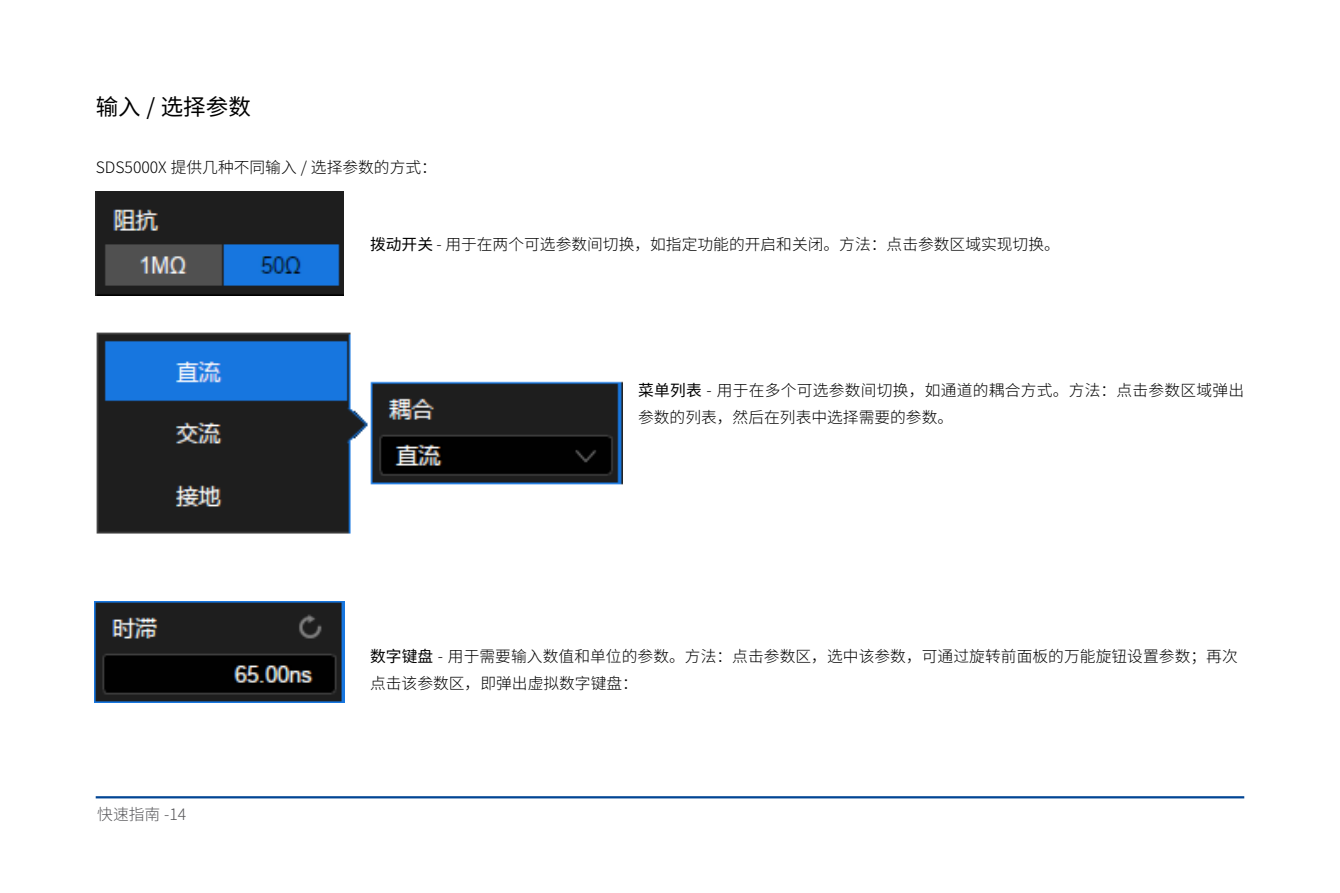
<style>
.page{position:relative;width:1340px;height:893px;background:#fff}
.page>*{position:absolute;margin:0;border:0;box-sizing:border-box;transform-origin:0 0}
.t1{font:22.5px "Source Han Sans SC";color:#000}
.t2{font:300 15.75px/27px "Source Han Sans SC";color:#000}
.t3{font:300 15.75px "Source Han Sans SC";color:#58585b}
.s1{font-weight:400}
</style>
<div class="page">
<hr style="left:96px;top:796px;width:1148px;height:2px;background:#014594">
<img style="left:96px;top:192px;width:248px;height:103px">
<img style="left:96px;top:332px;width:526px;height:202px">
<img style="left:95px;top:601px;width:250px;height:102px">
<h1 class="t1" style="left:96px;top:95px;width:157px">输入 / 选择参数</h1>
<p class="t2" style="left:96px;top:154px;width:343px">SDS5000X 提供几种不同输入 / 选择参数的方式：</p>
<p class="t2" style="left:370px;top:231px;width:691px"><span class="s1">拨动开关</span> - 用于在两个可选参数间切换，如指定功能的开启和关闭。方法：点击参数区域实现切换。</p>
<p class="t2" style="left:638px;top:377px;width:608px"><span class="s1">菜单列表</span> - 用于在多个可选参数间切换，如通道的耦合方式。方法：点击参数区域弹出参数的列表，然后在列表中选择需要的参数。</p>
<p class="t3" style="left:97px;top:805px;width:91px">快速指南 -14</p>
<p class="t2" style="left:370px;top:643px;width:869px"><span class="s1">数字键盘</span> - 用于需要输入数值和单位的参数。方法：点击参数区，选中该参数，可通过旋转前面板的万能旋钮设置参数；再次点击该参数区，即弹出虚拟数字键盘：</p>
</div>
